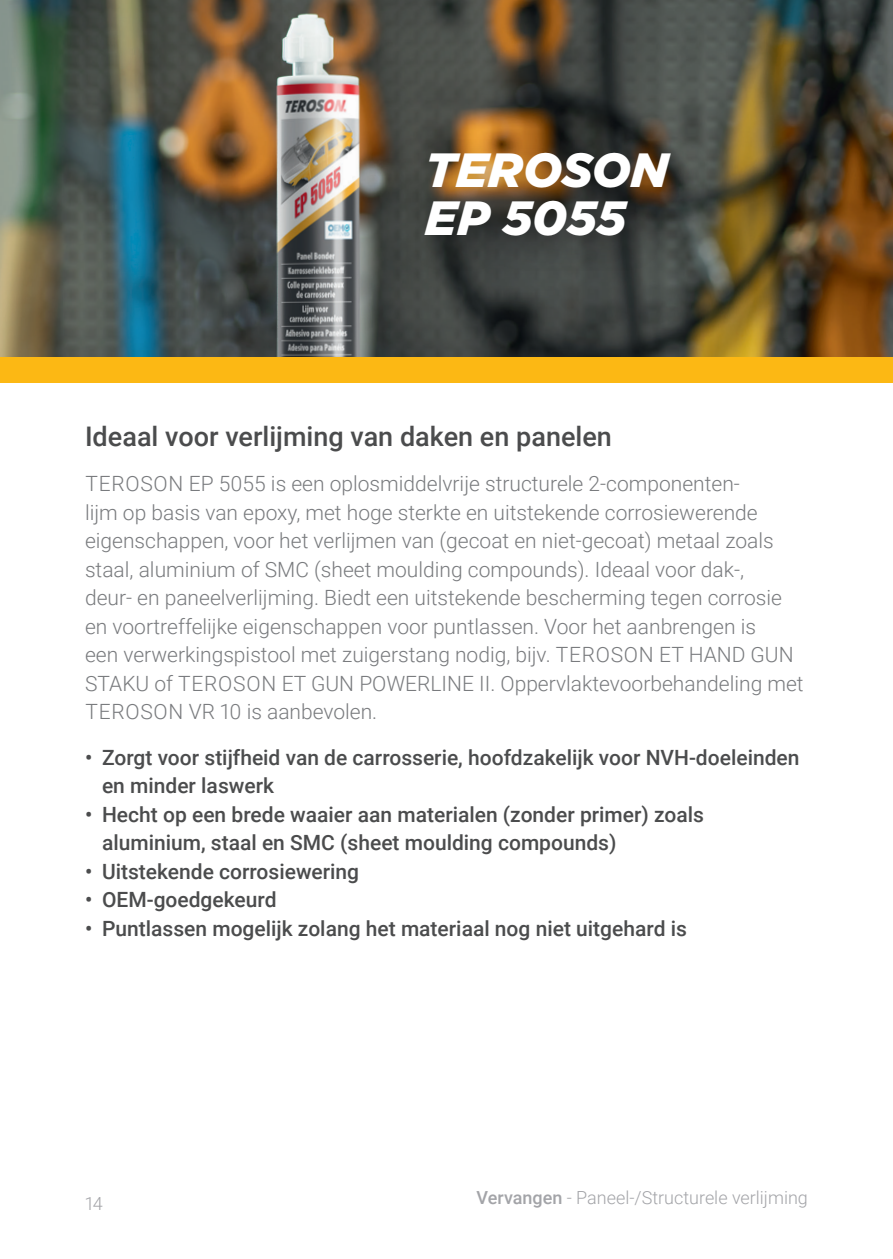
<style>
.page{position:relative;width:893px;height:1259px;background:#fff}
.page>*{position:absolute;margin:0;border:0;box-sizing:border-box;transform-origin:0 0}
.t1{font:italic 900 48px/48px "Gotham";color:#fff}
.t2{font:500 27px "Roboto";color:#4b4c4d}
.t3{font:300 21px/28.5px "Roboto";color:#797b7e}
.t4{font:500 21px/28.5px "Roboto";color:#4b4c4d}
.t5{font:300 18px "Roboto";color:#a3a4a8}
.s1{font-weight:500}
</style>
<div class="page">
<img style="left:0;top:0;width:893px;height:357px">
<div style="left:0;top:357px;width:893px;height:26px;background:#fcb814"></div>
<div style="left:411px;top:137px;width:298px;height:137px;background:#231f20;opacity:.4"></div>
<h1 class="t1" style="left:425px;top:145px;width:245px">TEROSON<br>EP 5055</h1>
<p class="t2" style="left:85px;top:417px;width:528px">Ideaal voor verlijming van daken en panelen</p>
<p class="t3" style="left:85px;top:468px;width:720px">TEROSON EP 5055 is een oplosmiddelvrije structurele 2-componenten-<br>lijm op basis van epoxy, met hoge sterkte en uitstekende corrosiewerende eigenschappen, voor het verlijmen van (gecoat en niet-gecoat) metaal zoals staal, aluminium of SMC (sheet moulding compounds). Ideaal voor dak-,<br>deur- en paneelverlijming. Biedt een uitstekende bescherming tegen corrosie en voortreffelijke eigenschappen voor puntlassen. Voor het aanbrengen is<br>een verwerkingspistool met zuigerstang nodig, bijv. TEROSON ET HAND GUN STAKU of TEROSON ET GUN POWERLINE II. Oppervlaktevoorbehandeling met TEROSON VR 10 is aanbevolen.</p>
<p class="t4" style="left:102px;top:742px;width:699px;text-indent:-17px">• Zorgt voor stijfheid van de carrosserie, hoofdzakelijk voor NVH-doeleinden en minder laswerk</p>
<p class="t4" style="left:102px;top:799px;width:603px;text-indent:-17px">• Hecht op een brede waaier aan materialen (zonder primer) zoals aluminium, staal en SMC (sheet moulding compounds)</p>
<p class="t4" style="left:85px;top:856px;width:276px">• Uitstekende corrosiewering</p>
<p class="t4" style="left:85px;top:884px;width:193px">• OEM-goedgekeurd</p>
<p class="t4" style="left:85px;top:913px;width:603px">• Puntlassen mogelijk zolang het materiaal nog niet uitgehard is</p>
<p class="t5" style="left:85px;top:1190px;width:19px">14</p>
<p class="t5" style="left:477px;top:1185px;width:333px"><span class="s1">Vervangen</span> - Paneel-/Structurele verlijming</p>
</div>
